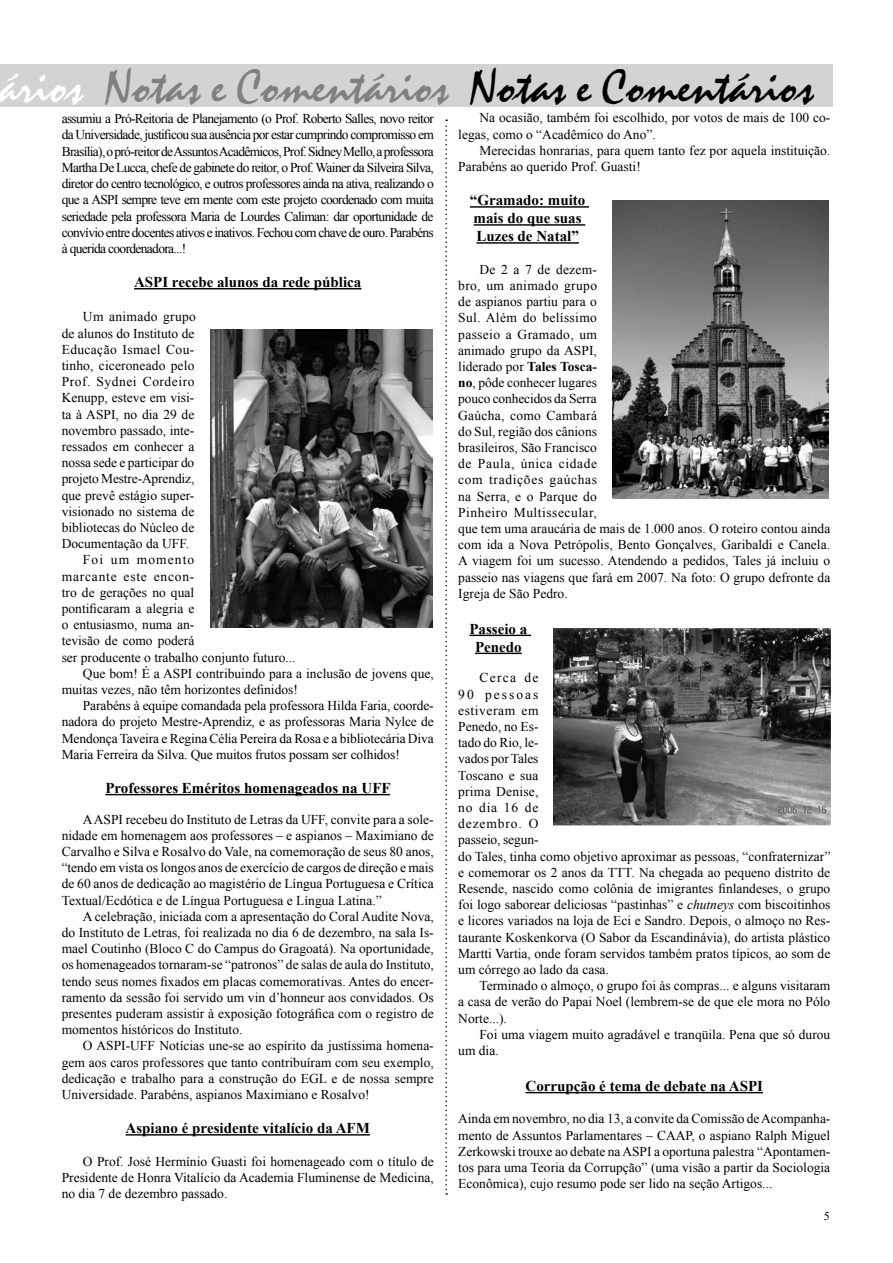
<style>
.page{position:relative;width:893px;height:1263px;background:#fff}
.page>*{position:absolute;margin:0;border:0;box-sizing:border-box;transform-origin:0 0}
.t1{font:48px "Mystical";color:#808080}
.t2{font:700 15px/18px "Times New Roman";color:#000}
.t3{font:13.5px/16.2px "Times New Roman";color:#000;text-align:justify}
.t4{font:13.5px "Times New Roman";letter-spacing:.025em;color:#000}
.t5{font:13.5px "Times New Roman";letter-spacing:.04em;color:#000}
.t6{font:13.5px "Times New Roman";letter-spacing:.06em;color:#000}
.t7{font:13.5px "Times New Roman";letter-spacing:.08em;color:#000}
.t8{font:12px "Times New Roman";color:#000}
.s1{color:#fff}
.s2{color:#000}
.s3{font-weight:700}
.s4{font-style:italic}
</style>
<div class="page">
<hr style="left:470px;top:206px;width:119px;height:2px;background:#000">
<hr style="left:474px;top:224px;width:111px;height:2px;background:#000">
<hr style="left:476px;top:242px;width:103px;height:2px;background:#000">
<hr style="left:469px;top:635px;width:62px;height:1px;background:#000">
<hr style="left:475px;top:653px;width:47px;height:1px;background:#000">
<hr style="left:526px;top:1092px;width:237px;height:1px;background:#000">
<hr style="left:134px;top:288px;width:227px;height:1px;background:#000">
<hr style="left:105px;top:794px;width:285px;height:1px;background:#000">
<hr style="left:126px;top:1134px;width:244px;height:1px;background:#000">
<div style="left:0;top:64px;width:833px;height:42px;background:#d1d3d4"></div>
<svg style="left:445px;top:119px;width:2px;height:1076px"></svg>
<img style="left:210px;top:329px;width:222px;height:298px">
<img style="left:612px;top:201px;width:216px;height:297px">
<img style="left:554px;top:628px;width:277px;height:197px">
<h1 class="t1" style="left:-1px;top:59px;width:816px"><span class="s1">ários</span> Notas e Comentários <span class="s2">Notas e Comentários</span></h1>
<p class="t3" style="left:62px;top:110px;width:374px">assumiu a Pró-Reitoria de Planejamento (o Prof. Roberto Salles, novo reitor da Universidade, justificou sua ausência por estar cumprindo compromisso em Brasília), o pró-reitor de Assuntos Acadêmicos, Prof. Sidney Mello, a professora Martha De Lucca, chefe de gabinete do reitor, o Prof. Wainer da Silveira Silva, diretor do centro tecnológico, e outros professores ainda na ativa, realizando o que a ASPI sempre teve em mente com este projeto coordenado com muita seriedade pela professora Maria de Lourdes Caliman: dar oportunidade de convívio entre docentes ativos e inativos. Fechou com chave de ouro. Parabéns à querida coordenadora...!</p>
<p class="t2" style="left:134px;top:273px;width:229px">ASPI recebe alunos da rede pública</p>
<p class="t4" style="left:83px;top:308px;width:114px">Um animado grupo</p>
<p class="t3" style="left:62px;top:325px;width:134px">de alunos do Instituto de</p>
<p class="t4" style="left:62px;top:340px;width:134px">Educação Ismael Cou-</p>
<p class="t3" style="left:62px;top:357px;width:134px">tinho, ciceroneado pelo</p>
<p class="t5" style="left:62px;top:372px;width:134px">Prof. Sydnei Cordeiro</p>
<p class="t3" style="left:62px;top:389px;width:134px">Kenupp, esteve em visi-</p>
<p class="t3" style="left:62px;top:406px;width:134px">ta à ASPI, no dia 29 de</p>
<p class="t3" style="left:62px;top:422px;width:134px">novembro passado, inte-</p>
<p class="t3" style="left:62px;top:438px;width:134px">ressados em conhecer a</p>
<p class="t3" style="left:62px;top:454px;width:134px">nossa sede e participar do</p>
<p class="t3" style="left:62px;top:470px;width:134px">projeto Mestre-Aprendiz,</p>
<p class="t3" style="left:62px;top:487px;width:134px">que prevê estágio super-</p>
<p class="t3" style="left:62px;top:503px;width:134px">visionado no sistema de</p>
<p class="t3" style="left:62px;top:519px;width:134px">bibliotecas do Núcleo de</p>
<p class="t3" style="left:62px;top:535px;width:129px">Documentação da UFF.</p>
<p class="t7" style="left:83px;top:551px;width:113px">Foi um momento</p>
<p class="t6" style="left:62px;top:567px;width:134px">marcante este encon-</p>
<p class="t3" style="left:62px;top:584px;width:134px">tro de gerações no qual</p>
<p class="t3" style="left:62px;top:600px;width:134px">pontificaram a alegria e</p>
<p class="t3" style="left:62px;top:616px;width:134px">o entusiasmo, numa an-</p>
<p class="t3" style="left:62px;top:632px;width:134px">tevisão de como poderá</p>
<p class="t3" style="left:62px;top:649px;width:235px">ser producente o trabalho conjunto futuro...</p>
<p class="t3" style="left:83px;top:665px;width:352px">Que bom! É a ASPI contribuindo para a inclusão de jovens que,</p>
<p class="t3" style="left:62px;top:681px;width:238px">muitas vezes, não têm horizontes definidos!</p>
<p class="t3" style="left:83px;top:697px;width:352px">Parabéns à equipe comandada pela professora Hilda Faria, coorde-</p>
<p class="t3" style="left:62px;top:713px;width:374px">nadora do projeto Mestre-Aprendiz, e as professoras Maria Nylce de</p>
<p class="t3" style="left:62px;top:730px;width:374px">Mendonça Taveira e Regina Célia Pereira da Rosa e a bibliotecária Diva</p>
<p class="t3" style="left:62px;top:746px;width:340px">Maria Ferreira da Silva. Que muitos frutos possam ser colhidos!</p>
<p class="t2" style="left:105px;top:778px;width:287px">Professores Eméritos homenageados na UFF</p>
<p class="t3" style="left:62px;top:811px;width:374px;text-indent:21px">A ASPI recebeu do Instituto de Letras da UFF, convite para a sole&shy;nidade em homenagem aos professores – e aspianos – Maximiano de Carvalho e Silva e Rosalvo do Vale, na comemoração de seus 80 anos, “tendo em vista os longos anos de exercício de cargos de direção e mais de 60 anos de dedicação ao magistério de Língua Portuguesa e Crítica Textual/Ecdótica e de Língua Portuguesa e Língua Latina.”</p>
<p class="t3" style="left:62px;top:908px;width:374px;text-indent:21px">A celebração, iniciada com a apresentação do Coral Audite Nova, do Instituto de Letras, foi realizada no dia 6 de dezembro, na sala Is&shy;mael Coutinho (Bloco C do Campus do Gragoatá). Na oportunidade, os homenageados tornaram-se “patronos” de salas de aula do Instituto, tendo seus nomes fixados em placas comemorativas. Antes do encer&shy;ramento da sessão foi servido um vin d’honneur aos convidados. Os presentes puderam assistir à exposição fotográfica com o registro de momentos históricos do Instituto.</p>
<p class="t3" style="left:62px;top:1037px;width:374px;text-indent:21px">O ASPI-UFF Notícias une-se ao espírito da justíssima homena&shy;gem aos caros professores que tanto contribuíram com seu exemplo, dedicação e trabalho para a construção do EGL e de nossa sempre Universidade. Parabéns, aspianos Maximiano e Rosalvo!</p>
<p class="t2" style="left:126px;top:1119px;width:246px">Aspiano é presidente vitalício da AFM</p>
<p class="t3" style="left:62px;top:1153px;width:374px;text-indent:21px">O Prof. José Hermínio Guasti foi homenageado com o título de Presidente de Honra Vitalício da Academia Fluminense de Medicina, no dia 7 de dezembro passado.</p>
<p class="t3" style="left:458px;top:110px;width:374px;text-indent:21px">Na ocasião, também foi escolhido, por votos de mais de 100 co&shy;legas, como o “Acadêmico do Ano”.</p>
<p class="t3" style="left:458px;top:142px;width:374px;text-indent:21px">Merecidas honrarias, para quem tanto fez por aquela instituição.<br>Parabéns ao querido Prof. Guasti!</p>
<p class="t2" style="left:470px;top:191px;width:117px">“Gramado: muito mais do que suas<br>Luzes de Natal”</p>
<p class="t3" style="left:458px;top:261px;width:374px;text-align:left;text-indent:21px">De 2 a 7 de dezem-<br>bro, um animado grupo<br>de aspianos partiu para o<br>Sul. Além do belíssimo<br>passeio a Gramado, um<br>animado grupo da ASPI,<br>liderado por <span class="s3">Tales Tosca-<br>no</span>, pôde conhecer lugares<br>pouco conhecidos da Serra<br>Gaúcha, como Cambará<br>do Sul, região dos cânions<br>brasileiros, São Francisco<br>de Paula, única cidade<br>com tradições gaúchas<br>na Serra, e o Parque do<br>Pinheiro Multissecular,<br>que tem uma araucária de mais de 1.000 anos. O roteiro contou ainda com ida a Nova Petrópolis, Bento Gonçalves, Garibaldi e Canela.<br>A viagem foi um sucesso. Atendendo a pedidos, Tales já incluiu o passeio nas viagens que fará em 2007. Na foto: O grupo defronte da<br>Igreja de São Pedro.</p>
<p class="t2" style="left:469px;top:619px;width:59px;text-align:center">Passeio a<br>Penedo</p>
<p class="t3" style="left:458px;top:669px;width:374px;text-align:left;text-indent:21px">Cerca de<br>90 pessoas<br>estiveram em<br>Penedo, no Es-<br>tado do Rio, le-<br>vados por Tales<br>Toscano e sua<br>prima Denise,<br>no dia 16 de<br>dezembro. O<br>passeio, segun-<br>do Tales, tinha como objetivo aproximar as pessoas, “confraternizar” e comemorar os 2 anos da TTT. Na chegada ao pequeno distrito de Resende, nascido como colônia de imigrantes finlandeses, o grupo foi logo saborear deliciosas “pastinhas” e <span class="s4">chutneys</span> com biscoitinhos e licores variados na loja de Eci e Sandro. Depois, o almoço no Res&shy;taurante Koskenkorva (O Sabor da Escandinávia), do artista plástico Martti Vartia, onde foram servidos também pratos típicos, ao som de um córrego ao lado da casa.</p>
<p class="t3" style="left:458px;top:977px;width:374px;text-indent:21px">Terminado o almoço, o grupo foi às compras... e alguns visitaram a casa de verão do Papai Noel (lembrem-se de que ele mora no Pólo Norte...).</p>
<p class="t3" style="left:458px;top:1026px;width:374px;text-indent:21px">Foi uma viagem muito agradável e tranqüila. Pena que só durou um dia.</p>
<p class="t2" style="left:526px;top:1076px;width:239px">Corrupção é tema de debate na ASPI</p>
<p class="t3" style="left:458px;top:1110px;width:374px">Ainda em novembro, no dia 13, a convite da Comissão de Acompanha&shy;mento de Assuntos Parlamentares – CAAP, o aspiano Ralph Miguel Zerkowski trouxe ao debate na ASPI a oportuna palestra “Apontamen&shy;tos para uma Teoria da Corrupção” (uma visão a partir da Sociologia Econômica), cujo resumo pode ser lido na seção Artigos...</p>
<p class="t8" style="left:824px;top:1208px;width:7px">5</p>
</div>
